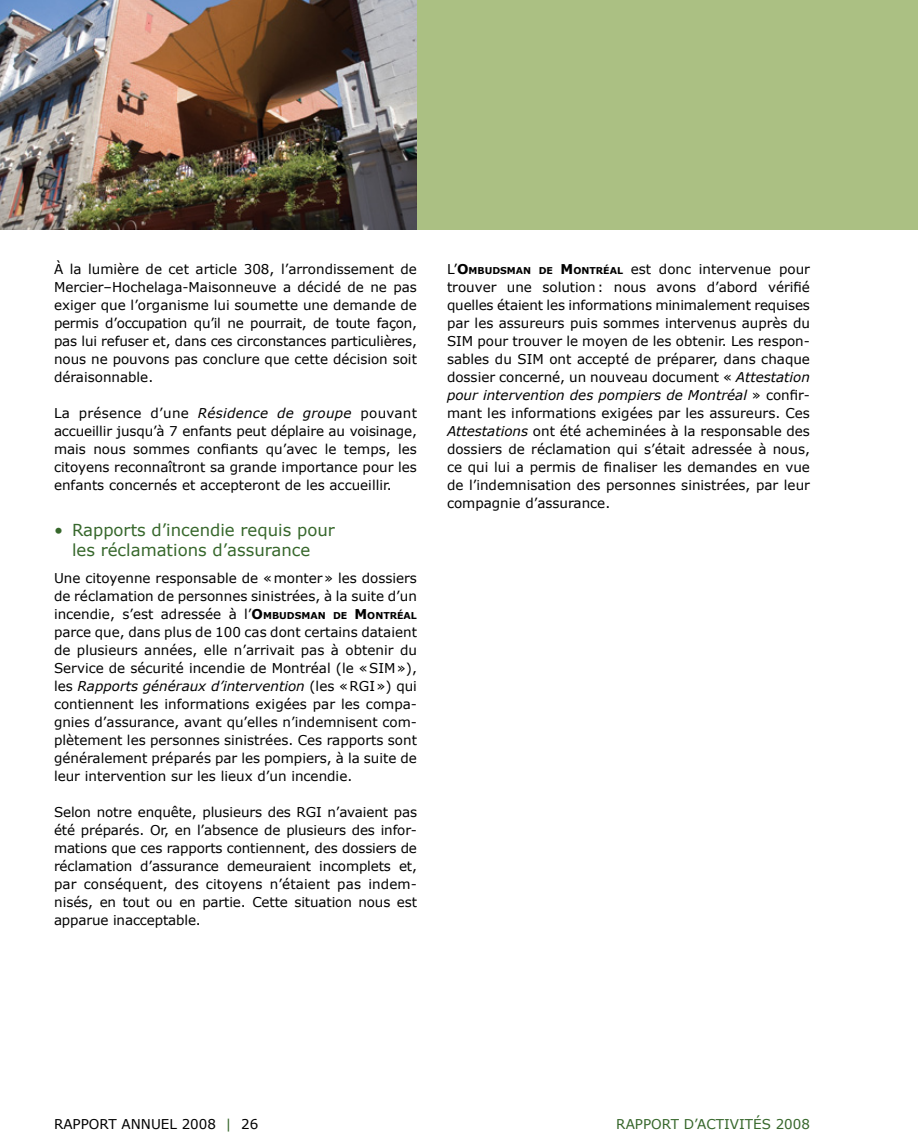
<style>
.page{position:relative;width:918px;height:1148px;background:#fff}
.page>*{position:absolute;margin:0;border:0;box-sizing:border-box;transform-origin:0 0}
.sous-titre{font:16.5px/19.5px "Verdana";color:#36672b;text-align:center}
.COURANT{font:13.5px/18px "Verdana";color:#000;text-align:justify}
.t1{font:13.5px "Verdana";color:#36672b}
.s1{font-style:italic}
.s2{font-weight:700}
.s3{font-weight:700;font-size:9.45px}
.s4{color:#36672b}
</style>
<div class="page">
<div style="left:0;top:0;width:918px;height:230px;background:#abc083"></div>
<img style="left:0;top:0;width:417px;height:230px">
<p class="COURANT" style="left:54px;top:260px;width:365px">À la lumière de cet article 308, l’arrondissement de Mercier–Hochelaga-Maisonneuve a décidé de ne pas exiger que l’organisme lui soumette une demande de permis d’occupation qu’il ne pourrait, de toute façon, pas lui refuser et, dans ces circonstances particulières, nous ne pouvons pas conclure que cette décision soit déraisonnable.</p>
<p class="COURANT" style="left:54px;top:404px;width:365px">La présence d’une <span class="s1">Résidence de groupe</span> pouvant accueillir jusqu’à 7 enfants peut déplaire au voisinage, mais nous sommes confiants qu’avec le temps, les citoyens reconnaîtront sa grande importance pour les enfants concernés et accepteront de les accueillir.</p>
<p class="sous-titre" style="left:54px;top:521px;width:282px">• Rapports d’incendie requis pour les réclamations d’assurance</p>
<p class="COURANT" style="left:54px;top:569px;width:365px">Une citoyenne responsable de «monter» les dossiers de réclamation de personnes sinistrées, à la suite d’un incendie, s’est adressée à l’<span class="s2">O</span><span class="s3">MBUDSMAN DE</span> <span class="s2">M</span> <span class="s3">ONTRÉAL </span>parce que, dans plus de 100 cas dont certains dataient de plusieurs années, elle n’arrivait pas à obtenir du Service de sécurité incendie de Montréal (le «SIM»), les <span class="s1">Rapports généraux d’intervention</span> (les «RGI») qui contiennent les informations exigées par les compa&shy;gnies d’assurance, avant qu’elles n’indemnisent com&shy;plètement les personnes sinistrées. Ces rapports sont généralement préparés par les pompiers, à la suite de leur intervention sur les lieux d’un incendie.</p>
<p class="COURANT" style="left:54px;top:803px;width:365px">Selon notre enquête, plusieurs des RGI n’avaient pas été préparés. Or, en l’absence de plusieurs des infor&shy;mations que ces rapports contiennent, des dossiers de réclamation d’assurance demeuraient incomplets et, par conséquent, des citoyens n’étaient pas indem&shy;nisés, en tout ou en partie. Cette situation nous est apparue inacceptable.</p>
<p class="COURANT" style="left:447px;top:260px;width:365px">L’<span class="s2">O</span><span class="s3">MBUDSMAN DE</span> <span class="s2">M</span> <span class="s3">ONTRÉAL</span> est donc intervenue pour trouver une solution: nous avons d’abord vérifié quelles étaient les informations minimalement requises par les assureurs puis sommes intervenus auprès du SIM pour trouver le moyen de les obtenir. Les respon&shy;sables du SIM ont accepté de préparer, dans chaque dossier concerné, un nouveau document « <span class="s1">Attestation pour intervention des pompiers de Montréal</span> » confir&shy;mant les informations exigées par les assureurs. Ces <span class="s1">Attestations</span> ont été acheminées à la responsable des dossiers de réclamation qui s’était adressée à nous, ce qui lui a permis de finaliser les demandes en vue de l’indemnisation des personnes sinistrées, par leur compagnie d’assurance.</p>
<p class="COURANT" style="left:54px;top:1115px;width:206px">RAPPORT ANNUEL 2008 <span class="s4">|</span> 26</p>
<p class="t1" style="left:616px;top:1115px;width:195px">RAPPORT D’ACTIVITÉS 2008</p>
</div>
